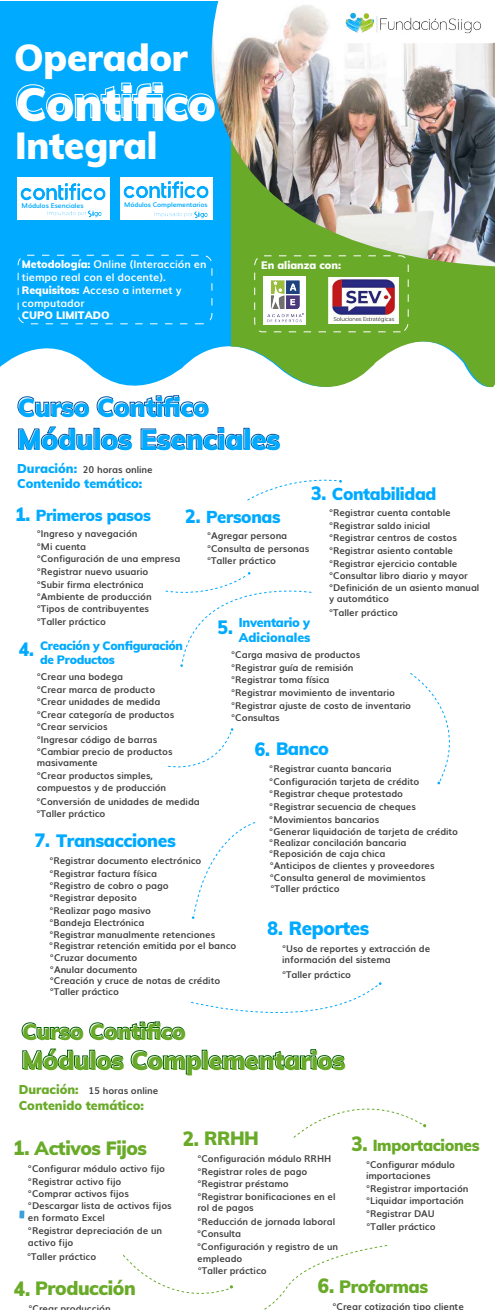
<style>
.page{position:relative;width:495px;height:1310px;background:#fff}
.page>*{position:absolute;margin:0;border:0;box-sizing:border-box;transform-origin:0 0}
.t1{font:900 45.62px "Muli";letter-spacing:-.01em;color:#fff}
.t2{font:900 36.88px "Muli";letter-spacing:-.01em;color:#fff}
.t3{font:900 28.12px "Muli";letter-spacing:-.01em;color:#0af}
.t4{font:900 25.62px "Muli";letter-spacing:-.01em;color:#0af}
.t5{font:900 25px "Muli";letter-spacing:-.01em;color:#69aa29}
.t6{font:900 21.88px "Muli";letter-spacing:-.01em;color:#69aa29}
.t7{font:900 18.75px "Muli";letter-spacing:-.02em;color:#69aa29}
.t8{font:900 18.75px "Muli";letter-spacing:-.02em;color:#0af}
.t9{font:900 17.5px "Muli";letter-spacing:-.02em;color:#0af}
.t10{font:900 17.5px "Muli";letter-spacing:-.02em;color:#69aa29}
.t11{font:900 16.88px "Muli";letter-spacing:-.02em;color:#0af}
.t12{font:900 15.62px "Muli";letter-spacing:-.02em;color:#0af}
.t13{font:900 15.62px "Muli";letter-spacing:-.02em;color:#69aa29}
.t14{font:900 12.5px/15px "Muli";color:#0af;text-align:right}
.t15{font:900 12.5px/16.1px "Muli";color:#69aa29}
.t16{font:900 11.88px/14.2px "Muli";letter-spacing:-.02em;color:#0af}
.t17{font:700 10.62px/12.8px "Muli";color:#fff}
.t18{font:900 10.62px "Muli";color:#fff}
.t19{font:700 9.38px/12.5px "Muli";color:#3f3f3f}
.t20{font:700 6.62px "Muli";letter-spacing:-.01em;color:#0af}
.t21{font:700 6.5px "Muli";letter-spacing:-.01em;color:#0af}
.s1{font-weight:900}
.s2{font-size:18.88px}
.s3{font-size:20.25px}
</style>
<div class="page">
<svg style="left:0;top:1px;width:232px;height:409px;background:#21b5fe"></svg>
<svg style="left:17px;top:396px;width:72px;height:20px"></svg>
<svg style="left:96px;top:395px;width:112px;height:21px"></svg>
<svg style="left:18px;top:426px;width:74px;height:24px"></svg>
<svg style="left:101px;top:434px;width:31px;height:16px"></svg>
<svg style="left:140px;top:427px;width:102px;height:23px"></svg>
<svg style="left:250px;top:434px;width:30px;height:16px"></svg>
<svg style="left:19px;top:1210px;width:6px;height:9px"></svg>
<div style="left:18px;top:255px;width:194px;height:69px;border:1px dashed #fff;border-radius:9px"></div>
<svg style="left:232px;top:266px;width:263px;height:122px;fill:#69aa29"></svg>
<img style="left:157px;top:1px;width:338px;height:265px">
<svg style="left:254px;top:255px;width:155px;height:77px;background:#6ead30"></svg>
<svg style="left:331px;top:1px;width:164px;height:42px"></svg>
<img style="left:343px;top:8px;width:141px;height:30px">
<svg style="left:21px;top:1022px;width:62px;height:17px"></svg>
<svg style="left:89px;top:1021px;width:96px;height:18px"></svg>
<svg style="left:22px;top:1048px;width:66px;height:21px"></svg>
<div style="left:89px;top:1050px;width:6px;height:19px;border:1px solid #005c00"></div>
<svg style="left:96px;top:1055px;width:27px;height:14px"></svg>
<svg style="left:131px;top:1050px;width:70px;height:25px"></svg>
<div style="left:202px;top:1050px;width:5px;height:19px;border:1px solid #005c00"></div>
<svg style="left:208px;top:1049px;width:137px;height:20px"></svg>
<div style="left:263px;top:276px;width:43px;height:49px;background:#fff"></div>
<img style="left:267px;top:280px;width:37px;height:43px">
<img style="left:329px;top:277px;width:70px;height:47px">
<svg style="left:247px;top:479px;width:95px;height:22px"></svg>
<svg style="left:165px;top:572px;width:147px;height:95px"></svg>
<svg style="left:168px;top:728px;width:65px;height:40px"></svg>
<svg style="left:410px;top:673px;width:40px;height:111px"></svg>
<svg style="left:192px;top:822px;width:64px;height:97px"></svg>
<svg style="left:191px;top:982px;width:191px;height:31px"></svg>
<svg style="left:123px;top:1245px;width:265px;height:65px"></svg>
<svg style="left:293px;top:1108px;width:133px;height:30px"></svg>
<svg style="left:16px;top:82px;width:198px;height:37px;background:#22b5fe"></svg>
<img style="left:115px;top:1px;width:74px;height:2px">
<img style="left:17px;top:1px;width:75px;height:3px">
<div style="left:120px;top:177px;width:93px;height:43px;background:#fff"></div>
<img style="left:123px;top:181px;width:86px;height:18px">
<img style="left:154px;top:209px;width:54px;height:10px">
<div style="left:17px;top:177px;width:93px;height:43px;background:#fff"></div>
<img style="left:20px;top:183px;width:86px;height:18px">
<img style="left:47px;top:208px;width:55px;height:10px">
<h2 class="t2" style="left:14px;top:31px;width:175px">Operador</h2>
<h1 class="t1" style="left:16px;top:71px;width:202px">Contifico</h1>
<h2 class="t2" style="left:15px;top:118px;width:144px">Integral</h2>
<p class="t20" style="left:22px;top:200px;width:63px">Módulos Esenciales</p>
<p class="t21" style="left:124px;top:200px;width:85px">Módulos Complementarios</p>
<p class="t17" style="left:22px;top:257px;width:186px"><span class="s1">Metodología:</span> Online (Interacción en tiempo real con el docente).<br><span class="s1">Requisitos:</span> Acceso a internet y computador</p>
<p class="t18" style="left:22px;top:308px;width:89px">CUPO LIMITADO</p>
<p class="t18" style="left:261px;top:257px;width:81px">En alianza con:</p>
<h3 class="t4" style="left:18px;top:389px;width:193px">Curso Contifico</h3>
<h3 class="t3" style="left:18px;top:420px;width:264px">Módulos Esenciales</h3>
<h3 class="t14" style="left:17px;top:461px;width:127px;text-align:left">Duración:<br>Contenido temático:</h3>
<p class="t19" style="left:83px;top:463px;width:72px">20 horas online</p>
<h3 class="t11" style="left:311px;top:482px;width:127px"><span class="s2">3.</span> Contabilidad</h3>
<h3 class="t12" style="left:15px;top:504px;width:137px"><span class="s2">1.</span> Primeros pasos</h3>
<p class="t19" style="left:329px;top:506px;width:152px">°Registrar cuenta contable °Registrar saldo inicial<br>°Registrar centros de costos °Registrar asiento contable °Registrar ejercicio contable °Consultar libro diario y mayor °Definición de un asiento manual</p>
<p class="t19" style="left:329px;top:592px;width:71px;line-height:13.3px">y automático °Taller práctico</p>
<h3 class="t11" style="left:185px;top:505px;width:97px"><span class="s2">2.</span> Personas</h3>
<p class="t19" style="left:37px;top:527px;width:145px">°Ingreso y navegación<br>°Mi cuenta<br>°Configuración de una empresa °Registrar nuevo usuario<br>°Subir firma electrónica °Ambiente de producción °Tipos de contribuyentes °Taller práctico</p>
<p class="t19" style="left:207px;top:529px;width:104px">°Agregar persona °Consulta de personas °Taller práctico</p>
<h3 class="t14" style="left:218px;top:615px;width:95px"><span class="s2">5.</span> Inventario y<br>Adicionales</h3>
<p class="t16" style="left:40px;top:638px;width:144px;text-indent:-21px"><span class="s2">4.</span> Creación y Configuración de Productos</p>
<p class="t19" style="left:231px;top:648px;width:182px">°Carga masiva de productos<br>°Registrar guía de remisión<br>°Registrar toma física<br>°Registrar movimiento de inventario °Registrar ajuste de costo de inventario °Consultas</p>
<p class="t19" style="left:37px;top:670px;width:139px">°Crear una bodega<br>°Crear marca de producto °Crear unidades de medida °Crear categoría de productos °Crear servicios<br>°Ingresar código de barras °Cambiar precio de productos</p>
<p class="t19" style="left:37px;top:755px;width:118px;line-height:13.3px">masivamente<br>°Crear productos simples,</p>
<p class="t19" style="left:36px;top:780px;width:165px;line-height:13.9px">compuestos y de producción °Conversión de unidades de medida</p>
<p class="t19" style="left:36px;top:806px;width:71px">°Taller práctico</p>
<h3 class="t9" style="left:255px;top:736px;width:76px"><span class="s2">6.</span> Banco</h3>
<p class="t19" style="left:269px;top:762px;width:190px;line-height:12.1px">°Registrar cuanta bancaria °Configuración tarjeta de crédito °Registrar cheque protestado<br>°Registrar secuencia de cheques °Movimientos bancarios<br>°Generar liquidación de tarjeta de crédito °Realizar concilación bancaria °Reposición de caja chica<br>°Anticipos de clientes y proveedores °Consulta general de movimientos</p>
<p class="t19" style="left:270px;top:882px;width:71px">°Taller práctico</p>
<h3 class="t9" style="left:35px;top:828px;width:143px"><span class="s2">7.</span> Transacciones</h3>
<p class="t19" style="left:49px;top:854px;width:189px;line-height:11.9px">°Registrar documento electrónico °Registrar factura física<br>°Registro de cobro o pago<br>°Registrar deposito<br>°Realizar pago masivo<br>°Bandeja Electrónica<br>°Registrar manualmente retenciones °Registrar retención emitida por el banco °Cruzar documento<br>°Anular documento<br>°Creación y cruce de notas de crédito °Taller práctico</p>
<h3 class="t8" style="left:268px;top:914px;width:103px"><span class="s2">8.</span> Reportes</h3>
<p class="t19" style="left:282px;top:942px;width:150px;line-height:11.2px">°Uso de reportes y extracción de información del sistema</p>
<p class="t19" style="left:282px;top:968px;width:71px">°Taller práctico</p>
<h3 class="t6" style="left:22px;top:1016px;width:165px">Curso Contifico</h3>
<h3 class="t5" style="left:22px;top:1043px;width:325px">Módulos Complementarios</h3>
<h3 class="t15" style="left:19px;top:1080px;width:127px">Duración:<br>Contenido temático:</h3>
<p class="t19" style="left:88px;top:1083px;width:72px">15 horas online</p>
<h3 class="t7" style="left:13px;top:1134px;width:135px"><span class="s3">1.</span> Activos Fijos</h3>
<p class="t19" style="left:28px;top:1161px;width:145px">°Configurar módulo activo fijo °Registrar activo fijo<br>°Comprar activos fijos °Descargar lista de activos fijos</p>
<p class="t19" style="left:28px;top:1210px;width:136px;line-height:13.7px">en formato Excel<br>°Registrar depreciación de un</p>
<p class="t19" style="left:27px;top:1234px;width:71px;line-height:14.7px">activo fijo °Taller práctico</p>
<h3 class="t7" style="left:183px;top:1124px;width:78px"><span class="s3">2.</span> RRHH</h3>
<p class="t19" style="left:197px;top:1152px;width:140px">°Configuración módulo RRHH °Registrar roles de pago °Registrar préstamo °Registrar bonificaciones en el</p>
<p class="t19" style="left:197px;top:1200px;width:139px;line-height:13.7px">rol de pagos<br>°Reducción de jornada laboral</p>
<p class="t19" style="left:197px;top:1241px;width:142px;line-height:11.2px">°Configuración y registro de un empleado</p>
<p class="t19" style="left:197px;top:1227px;width:46px">°Consulta</p>
<h3 class="t13" style="left:351px;top:1133px;width:130px"><span class="s3">3.</span> Importaciones</h3>
<p class="t19" style="left:366px;top:1158px;width:90px;line-height:11.2px">°Configurar módulo importaciones</p>
<p class="t19" style="left:366px;top:1181px;width:104px">°Registrar importación °Liquidar importación °Registrar DAU</p>
<p class="t19" style="left:367px;top:1219px;width:71px">°Taller práctico</p>
<p class="t19" style="left:198px;top:1263px;width:71px">°Taller práctico</p>
<h3 class="t7" style="left:14px;top:1275px;width:123px"><span class="s3">4.</span> Producción</h3>
<h3 class="t10" style="left:318px;top:1274px;width:112px"><span class="s3">6.</span> Proformas</h3>
<p class="t19" style="left:28px;top:1302px;width:55px">°Cr r rd</p>
<p class="t19" style="left:97px;top:1302px;width:15px">ión</p>
<p class="t19" style="left:332px;top:1300px;width:133px">°Crear cotización tipo cliente</p>
</div>
